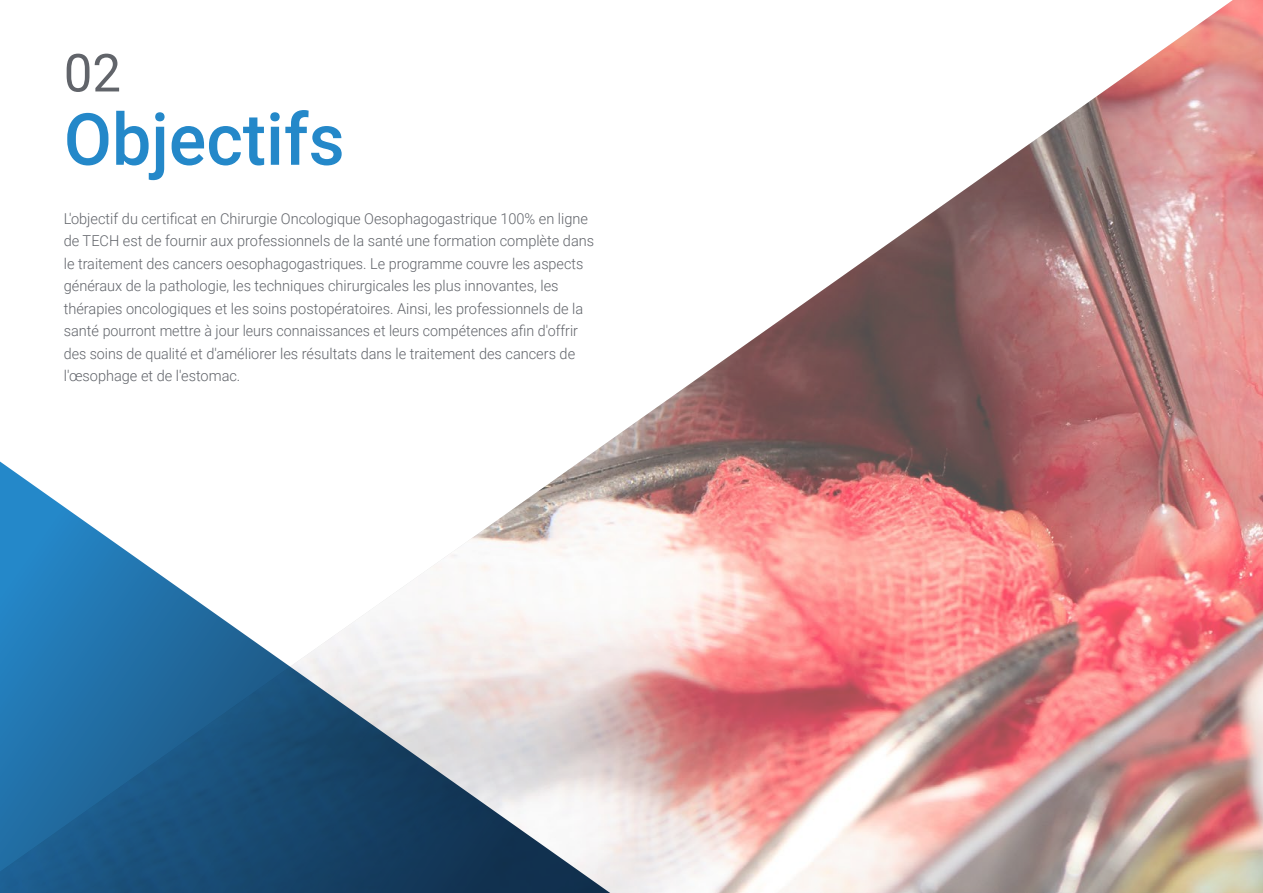
<style>
.page{position:relative;width:1263px;height:893px;background:#fff}
.page>*{position:absolute;margin:0;border:0;box-sizing:border-box;transform-origin:0 0}
.t1{font:500 72px "Roboto";color:#2488c9}
.t2{font:52.5px "Roboto";color:#61646a}
.t3{font:300 15px/22.5px "Roboto";color:#61646a}
</style>
<div class="page">
<img style="left:602px;top:0;width:661px;height:893px">
<svg style="left:0;top:446px;width:640px;height:447px"></svg>
<h2 class="t2" style="left:64px;top:36px;width:59px">02</h2>
<h1 class="t1" style="left:64px;top:89px;width:282px">Objectifs</h1>
<p class="t3" style="left:64px;top:207px;width:532px">L'objectif du certificat en Chirurgie Oncologique Oesophagogastrique 100% en ligne de TECH est de fournir aux professionnels de la santé une formation complète dans le traitement des cancers oesophagogastriques. Le programme couvre les aspects généraux de la pathologie, les techniques chirurgicales les plus innovantes, les thérapies oncologiques et les soins postopératoires. Ainsi, les professionnels de la santé pourront mettre à jour leurs connaissances et leurs compétences afin d'offrir des soins de qualité et d'améliorer les résultats dans le traitement des cancers de l'œsophage et de l'estomac.</p>
</div>
